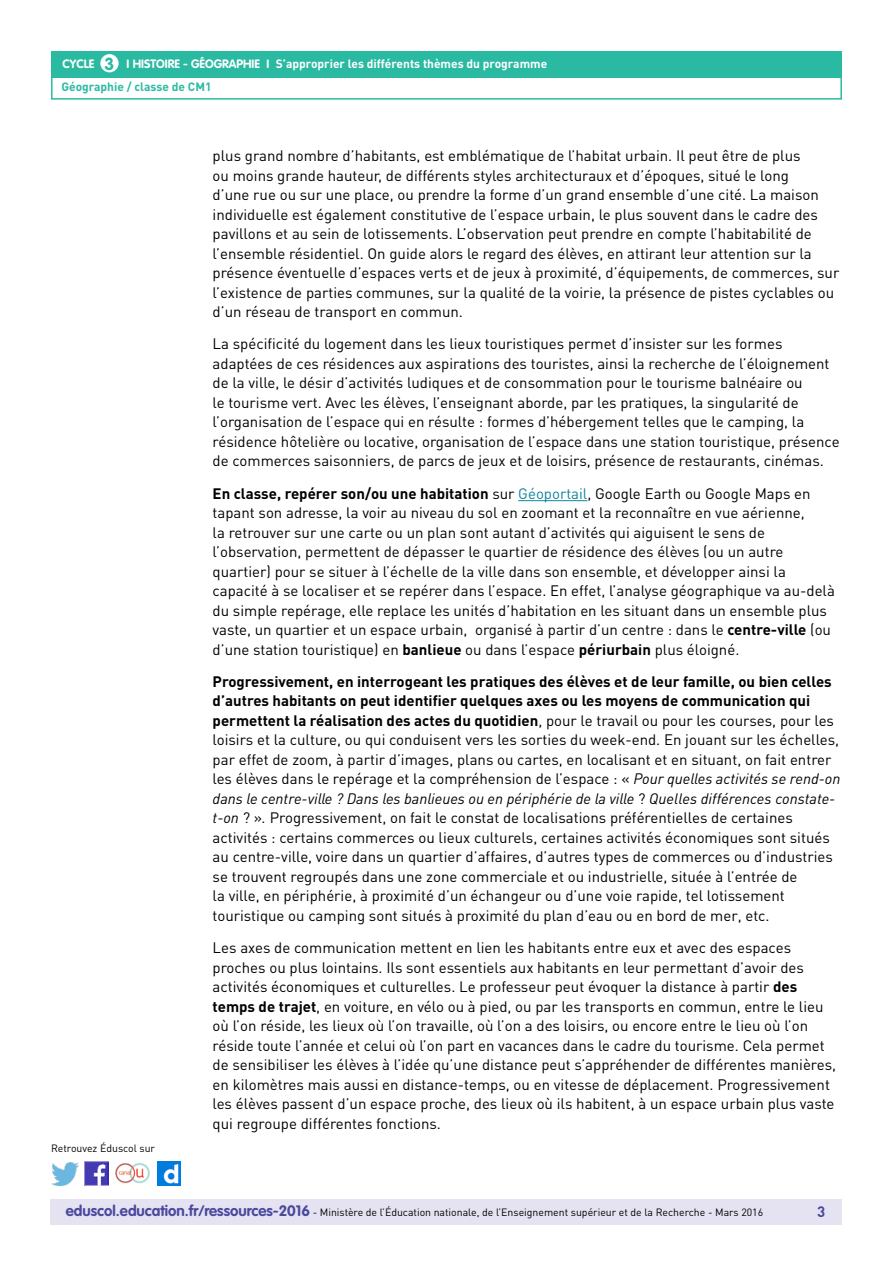
<style>
.page{position:relative;width:893px;height:1263px;background:#fff}
.page>*{position:absolute;margin:0;border:0;box-sizing:border-box;transform-origin:0 0}
.t1{font:700 17.25px "VAG Rounded Std";color:#2abaa2}
.t2{font:15px/19.5px "DIN";color:#000}
.t3{font:15px/19.5px "DIN Pro";color:#000}
.t4{font:italic 15px "DIN Pro";color:#000}
.t5{font:700 15px "DIN Pro";color:#4b499e}
.t6{font:700 12px "DIN Pro";color:#fff}
.t7{font:700 12px "VAG Rounded Std";color:#fff}
.t8{font:700 12px "DIN Pro";color:#2abaa2}
.t9{font:10.5px "DIN Pro";color:#000}
.s1{font-family:"VAG Rounded Std"}
.s2{font-family:"DIN Pro"}
.s3{font-family:"DIN"}
.s4{font-weight:700}
.s5{color:#0e869e}
.s6{font-family:"DIN Pro";font-style:italic}
.s7{font-family:"DIN";font-style:normal}
.s8{font-family:"VAG Rounded Std";font-weight:700;font-size:15px;color:#4b499e}
</style>
<div class="page">
<div style="left:50px;top:1199px;width:791px;height:26px;background:#e5e3f2"></div>
<div style="left:51px;top:51px;width:791px;height:27px;background:#2abaa2"></div>
<div style="left:100px;top:54px;width:19px;height:18px;background:#fff;border-radius:50%"></div>
<div style="left:51px;top:75px;width:791px;height:25px;border:2px solid #2abaa2"></div>
<img style="left:85px;top:1162px;width:23px;height:23px">
<img style="left:51px;top:1163px;width:28px;height:22px">
<img style="left:158px;top:1162px;width:22px;height:23px">
<img style="left:115px;top:1162px;width:35px;height:22px">
<hr style="left:518px;top:500px;width:69px;height:1px;background:#0e869e">
<p class="t7" style="left:63px;top:57px;width:33px">CYCLE</p>
<p class="t7" style="left:127px;top:57px;width:123px">I Histoire - Géographie</p>
<p class="t1" style="left:105px;top:53px;width:11px">3</p>
<p class="t6" style="left:266px;top:56px;width:282px"><span class="s1">I</span> S’approprier les différents thèmes du programme</p>
<p class="t8" style="left:61px;top:79px;width:152px">Géographie / classe de CM1</p>
<p class="t9" style="left:51px;top:1141px;width:106px">Retrouvez Éduscol sur</p>
<p class="t2" style="left:213px;top:146px;width:589px">plus grand nombre d’habitants, est emblématique de l’habitat urbain. <span class="s2">Il peut être de plus</span></p>
<p class="t3" style="left:213px;top:165px;width:628px">ou moins grande hauteur, de différents styles architecturaux et d’époques, situé le long<br>d’une rue ou sur une place, ou prendre la forme d’un grand ensemble d’une cité<span class="s3">.</span> La maison individuelle est également constitutive de l’espace urbain, le plus souvent dans le cadre des pavillons <span class="s3">et au sein de lotissements</span>. L’observation peut prendre en compte l’habitabilité de l’ensemble résidentiel. On guide alors le regard des élèves, en attirant leur attention sur la présence éventuelle d’espaces verts et de jeux à proximité, d’équipements, de commerces, sur l’existence de parties communes, sur la qualité de la voirie, la présence de pistes cyclables ou d’un réseau de transport en commun.</p>
<p class="t3" style="left:213px;top:334px;width:628px">La spécificité du logement dans les lieux touristiques permet d’insister sur les formes adaptées de ces résidences aux aspirations des touristes, ainsi la recherche de l’éloignement de la ville, le désir d’activités ludiques et de consommation pour le tourisme balnéaire ou<br>le tourisme vert. Avec les élèves, l’enseignant aborde, par les pratiques, la singularité de l’organisation de l’espace qui en résulte : formes d’hébergement telles que le camping, la résidence hôtelière ou locative, organisation de l’espace dans une station touristique, présence de commerces saisonniers, de parcs de jeux et de loisirs, présence de restaurants, cinémas.</p>
<p class="t2" style="left:213px;top:483px;width:624px"><span class="s4">En classe, repérer son/ou une habitation</span> sur <span class="s5">Géoportail</span>, Google Earth ou Google Maps en tapant son adresse, la voir au niveau du sol en zoomant et la reconnaître en vue aérienne,<br>la retrouver sur une carte ou un plan sont autant d’activités qui aiguisent le sens de l’observation, permettent de dépasser le quartier de résidence des élèves (ou un autre quartier) pour se situer à l’échelle de la ville dans son ensemble, et développer ainsi la capacité à se localiser et se repérer dans l’espace. En effet, l’analyse géographique va au-delà du simple repérage, elle replace les unités d’habitation en les situant dans un ensemble plus vaste, un quartier et un espace urbain, organisé à partir d’un centre : dans le <span class="s4">centre-ville</span> (ou d’une station touristique) en <span class="s4">banlieue</span> ou dans l’espace <span class="s4">périurbain</span> plus éloigné.</p>
<p class="t2" style="left:213px;top:671px;width:629px"><span class="s4">Progressivement, en interrogeant les pratiques des élèves et de leur famille, ou bien celles d’autres habitants on peut identifier quelques axes ou les moyens de communication qui permettent la réalisation des actes du quotidien</span>, pour le travail ou pour les courses, pour les loisirs et la culture, ou qui conduisent vers les sorties du week-end. En jouant sur les échelles, par effet de zoom, à partir d’images, plans ou cartes, en localisant et en situant, on fait entrer les élèves dans le repérage et la compréhension de l’espace : « <span class="s6">Pour quelles activités se rend-on</span></p>
<p class="t4" style="left:213px;top:789px;width:624px">dans le centre-ville ? Dans les banlieues ou en périphérie de la ville <span class="s7">?</span> <span class="s3">Quelles différences</span> constate-</p>
<p class="t2" style="left:213px;top:808px;width:622px"><span class="s6">t-on</span> ? »<span class="s6">.</span> Progressivement, on fait le constat de localisations préférentielles de certaines activités : certains commerces ou lieux culturels, certaines activités économiques sont situés au centre-ville, voire dans un quartier d’affaires, d’autres types de commerces ou d’industries se trouvent regroupés dans une zone commerciale et ou industrielle, située à l’entrée de<br>la ville, en périphérie, à proximité d’un échangeur ou d’une voie rapide, tel lotissement touristique ou camping sont situés à proximité du plan d’eau ou en bord de mer, etc.</p>
<p class="t2" style="left:213px;top:938px;width:625px">Les axes de communication mettent en lien les habitants entre eux et avec des espaces proches ou plus lointains. Ils sont essentiels aux habitants en leur permettant d’avoir des activités économiques et culturelles. Le professeur peut évoquer la distance à partir <span class="s4">des temps de trajet</span>, en voiture, en vélo ou à pied, ou par les transports en commun, entre le lieu où l’on réside, les lieux où l’on travaille, où l’on a des loisirs, ou encore entre le lieu où l’on réside toute l’année et celui où l’on part en vacances dans le cadre du tourisme. Cela permet de sensibiliser les élèves à l’idée qu’une distance peut s’appréhender de différentes manières, en kilomètres mais aussi en distance-temps, ou en vitesse de déplacement. Progressivement les élèves passent d’un espace proche, des lieux où ils habitent, à un espace urbain plus vaste qui regroupe différentes fonctions.</p>
<p class="t9" style="left:66px;top:1205px;width:699px"><span class="s8">eduscol.education.fr/ressources-2016</span> - Ministère de l’Éducation nationale, de l’Enseignement supérieur et de la Recherche - Mars 2016</p>
<p class="t5" style="left:817px;top:1201px;width:10px">3</p>
</div>
